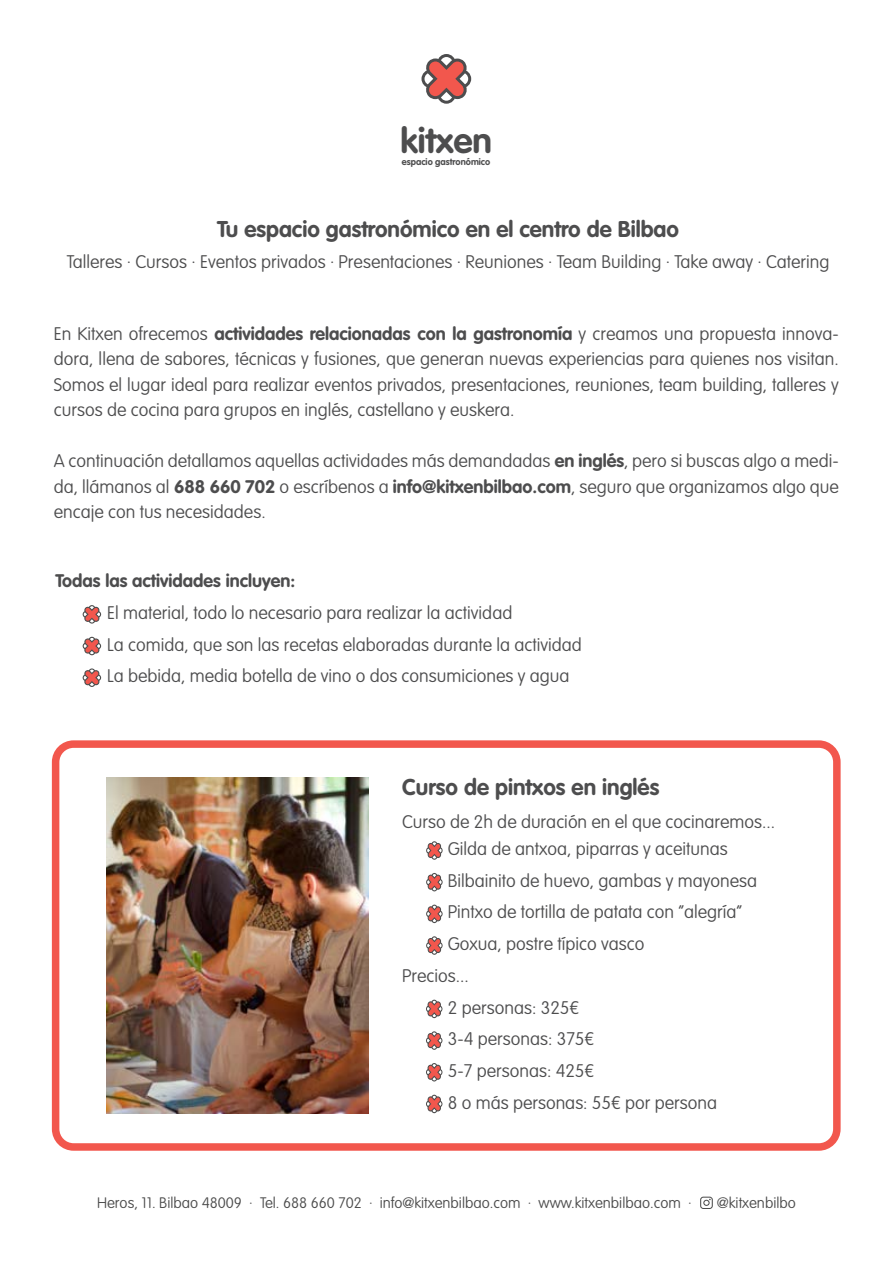
<style>
.page{position:relative;width:893px;height:1263px;background:#fff}
.page>*{position:absolute;margin:0;border:0;box-sizing:border-box;transform-origin:0 0}
.t1{font:700 35.1px "VAG Rounded Std";color:#4d4d4e}
.t2{font:700 22.5px "VAG Rounded Std";color:#4d4d4e}
.t3{font:100 18px/25.5px "VAG Rounded Std";color:#4d4d4e;text-align:justify}
.t4{font:700 18px "VAG Rounded Std";color:#4d4d4e}
.t5{font:100 15px "VAG Rounded Std";color:#4c4c4c}
.t6{font:700 9.3px "VAG Rounded Std";color:#4d4d4e}
.s1{font-weight:700}
</style>
<div class="page">
<svg style="left:700px;top:1197px;width:13px;height:12px"></svg>
<svg style="left:83px;top:605px;width:18px;height:19px"></svg>
<svg style="left:83px;top:637px;width:18px;height:18px"></svg>
<svg style="left:83px;top:668px;width:18px;height:19px"></svg>
<div style="left:52px;top:740px;width:789px;height:411px;border:8px solid #f2574d;border-radius:18px"></div>
<svg style="left:426px;top:841px;width:17px;height:19px"></svg>
<svg style="left:426px;top:873px;width:17px;height:18px"></svg>
<svg style="left:426px;top:904px;width:17px;height:19px"></svg>
<svg style="left:426px;top:936px;width:17px;height:19px"></svg>
<svg style="left:426px;top:1000px;width:16px;height:18px"></svg>
<svg style="left:426px;top:1031px;width:16px;height:19px"></svg>
<svg style="left:426px;top:1063px;width:16px;height:18px"></svg>
<svg style="left:426px;top:1095px;width:16px;height:18px"></svg>
<img style="left:106px;top:778px;width:262px;height:335px">
<svg style="left:421px;top:54px;width:50px;height:50px"></svg>
<h1 class="t1" style="left:400px;top:120px;width:93px">kitxen</h1>
<p class="t6" style="left:402px;top:156px;width:90px">espacio gastronómico</p>
<p class="t2" style="left:217px;top:216px;width:463px">Tu espacio gastronómico en el centro de Bilbao</p>
<p class="t3" style="left:67px;top:249px;width:764px">Talleres · Cursos · Eventos privados · Presentaciones · Reuniones · Team Building · Take away · Catering</p>
<p class="t3" style="left:54px;top:321px;width:786px">En Kitxen ofrecemos <span class="s1">actividades relacionadas con la gastronomía</span> y creamos una propuesta innova&shy;dora, llena de sabores, técnicas y fusiones, que generan nuevas experiencias para quienes nos visitan.<br>Somos el lugar ideal para realizar eventos privados, presentaciones, reuniones, team building, talleres y cursos de cocina para grupos en inglés, castellano y euskera.</p>
<p class="t3" style="left:54px;top:449px;width:786px">A continuación detallamos aquellas actividades más demandadas <span class="s1">en inglés</span>, pero si buscas algo a medi&shy;da, llámanos al <span class="s1">688 660 702</span> o escríbenos a <span class="s1">info@kitxenbilbao.com</span>, seguro que organizamos algo que encaje con tus necesidades.</p>
<p class="t4" style="left:56px;top:570px;width:241px">Todas las actividades incluyen:</p>
<p class="t3" style="left:107px;top:597px;width:476px;line-height:31.7px;text-align:left">El material, todo lo necesario para realizar la actividad<br>La comida, que son las recetas elaboradas durante la actividad<br>La bebida, media botella de vino o dos consumiciones y agua</p>
<p class="t2" style="left:402px;top:774px;width:259px">Curso de pintxos en inglés</p>
<p class="t3" style="left:402px;top:809px;width:375px;line-height:27.2px;text-align:center">Curso de 2h de duración en el que cocinaremos...<br>Gilda de antxoa, piparras y aceitunas</p>
<p class="t3" style="left:448px;top:868px;width:311px">Bilbainito de huevo, gambas y mayonesa</p>
<p class="t3" style="left:448px;top:900px;width:296px">Pintxo de tortilla de patata con “alegría”</p>
<p class="t3" style="left:448px;top:932px;width:198px">Goxua, postre típico vasco</p>
<p class="t3" style="left:402px;top:963px;width:68px">Precios...</p>
<p class="t3" style="left:448px;top:995px;width:133px">2 personas: 325€</p>
<p class="t3" style="left:448px;top:1027px;width:148px">3-4 personas: 375€</p>
<p class="t3" style="left:448px;top:1058px;width:148px">5-7 personas: 425€</p>
<p class="t3" style="left:448px;top:1090px;width:271px">8 o más personas: 55€ por persona</p>
<p class="t5" style="left:97px;top:1194px;width:596px">Heros, 11. Bilbao 48009 · Tel. 688 660 702 · info@kitxenbilbao.com · www.kitxenbilbao.com ·</p>
<p class="t5" style="left:717px;top:1194px;width:80px">@kitxenbilbo</p>
</div>
